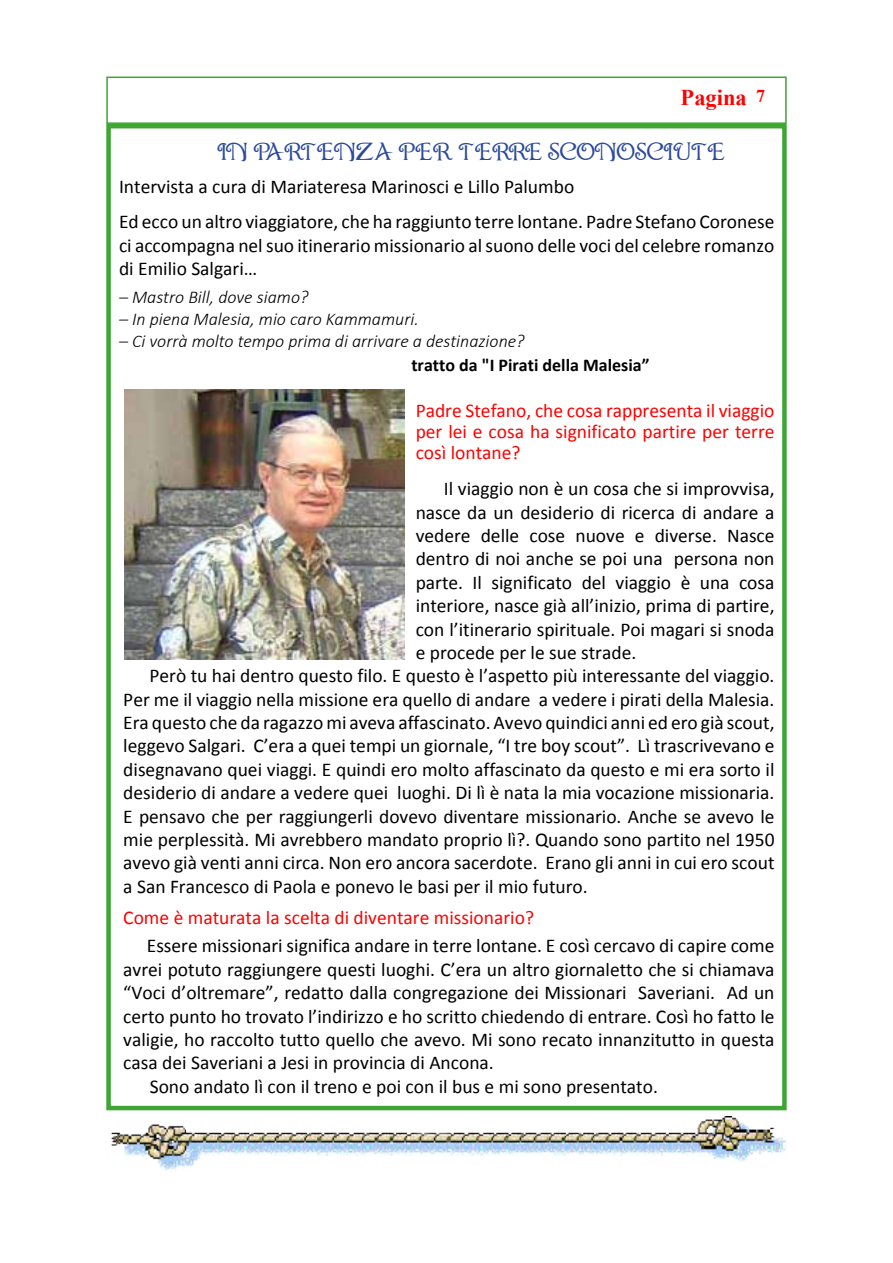
<style>
.page{position:relative;width:893px;height:1263px;background:#fff}
.page>*{position:absolute;margin:0;border:0;box-sizing:border-box;transform-origin:0 0}
.t1{font:700 22.5px "Times New Roman";color:#f00}
.t2{font:21px "Chocolate Box";color:#2c4a9a}
.t3{font:19.5px/35.8px "Calibri";color:#000}
.t4{font:19.5px/21px "Calibri";color:#f00;text-align:justify}
.t5{font:italic 300 18px "Calibri";color:#000}
.t6{font:700 18px "Calibri";color:#000}
.s1{font-size:18px}
</style>
<div class="page">
<div style="left:106px;top:77px;width:681px;height:47px;border:2px solid #3fa535"></div>
<img style="left:111px;top:1116px;width:676px;height:55px">
<div style="left:106px;top:124px;width:681px;height:986px;border:4px solid #3fa535"></div>
<img style="left:124px;top:390px;width:281px;height:269px">
<p class="t1" style="left:681px;top:81px;width:86px">Pagina <span class="s1">7</span></p>
<p class="t2" style="left:217px;top:142px;width:509px">IN PARTENZA PER TERRE SCONOSCIUTE</p>
<p class="t3" style="left:119px;top:168px;width:657px">Intervista a cura di Mariateresa Marinosci e Lillo Palumbo<br>Ed ecco un altro viaggiatore, che ha raggiunto terre lontane. Padre Stefano Coronese</p>
<p class="t3" style="left:119px;top:234px;width:657px;line-height:23.4px">ci accompagna nel suo itinerario missionario al suono delle voci del celebre romanzo di Emilio Salgari…</p>
<p class="t5" style="left:119px;top:286px;width:191px">– Mastro Bill, dove siamo?</p>
<p class="t5" style="left:119px;top:308px;width:301px">– In piena Malesia, mio caro Kammamuri.</p>
<p class="t5" style="left:119px;top:329px;width:407px">– Ci vorrà molto tempo prima di arrivare a destinazione?</p>
<p class="t6" style="left:411px;top:353px;width:240px">tratto da "I Pirati della Malesia”</p>
<p class="t4" style="left:416px;top:400px;width:360px">Padre Stefano, che cosa rappresenta il viaggio per lei e cosa ha significato partire per terre così lontane?</p>
<p class="t3" style="left:444px;top:471px;width:332px">Il viaggio non è un cosa che si improvvisa,</p>
<p class="t3" style="left:416px;top:494px;width:360px">nasce da un desiderio di ricerca di andare a</p>
<p class="t3" style="left:416px;top:518px;width:360px">vedere delle cose nuove e diverse. Nasce</p>
<p class="t3" style="left:416px;top:541px;width:360px">dentro di noi anche se poi una persona non</p>
<p class="t3" style="left:416px;top:564px;width:360px">parte. Il significato del viaggio è una cosa</p>
<p class="t3" style="left:416px;top:588px;width:360px">interiore, nasce già all’inizio, prima di partire,</p>
<p class="t3" style="left:416px;top:611px;width:360px">con l’itinerario spirituale. Poi magari si snoda</p>
<p class="t3" style="left:416px;top:635px;width:222px">e procede per le sue strade.</p>
<p class="t3" style="left:150px;top:658px;width:626px">Però tu hai dentro questo filo. E questo è l’aspetto più interessante del viaggio.</p>
<p class="t3" style="left:123px;top:681px;width:653px">Per me il viaggio nella missione era quello di andare a vedere i pirati della Malesia.</p>
<p class="t3" style="left:123px;top:705px;width:653px">Era questo che da ragazzo mi aveva affascinato. Avevo quindici anni ed ero già scout,</p>
<p class="t3" style="left:123px;top:728px;width:653px">leggevo Salgari. C’era a quei tempi un giornale, “I tre boy scout”. Lì trascrivevano e</p>
<p class="t3" style="left:123px;top:751px;width:653px">disegnavano quei viaggi. E quindi ero molto affascinato da questo e mi era sorto il</p>
<p class="t3" style="left:123px;top:775px;width:653px">desiderio di andare a vedere quei luoghi. Di lì è nata la mia vocazione missionaria.</p>
<p class="t3" style="left:123px;top:798px;width:653px">E pensavo che per raggiungerli dovevo diventare missionario. Anche se avevo le</p>
<p class="t3" style="left:123px;top:822px;width:653px">mie perplessità. Mi avrebbero mandato proprio lì?. Quando sono partito nel 1950</p>
<p class="t3" style="left:123px;top:845px;width:653px">avevo già venti anni circa. Non ero ancora sacerdote. Erano gli anni in cui ero scout</p>
<p class="t3" style="left:123px;top:868px;width:466px">a San Francesco di Paola e ponevo le basi per il mio futuro.</p>
<p class="t4" style="left:123px;top:907px;width:412px">Come è maturata la scelta di diventare missionario?</p>
<p class="t3" style="left:147px;top:928px;width:629px">Essere missionari significa andare in terre lontane. E così cercavo di capire come</p>
<p class="t3" style="left:123px;top:951px;width:653px">avrei potuto raggiungere questi luoghi. C’era un altro giornaletto che si chiamava</p>
<p class="t3" style="left:123px;top:975px;width:653px">“Voci d’oltremare”, redatto dalla congregazione dei Missionari Saveriani. Ad un</p>
<p class="t3" style="left:123px;top:998px;width:653px">certo punto ho trovato l’indirizzo e ho scritto chiedendo di entrare. Così ho fatto le</p>
<p class="t3" style="left:123px;top:1021px;width:653px">valigie, ho raccolto tutto quello che avevo. Mi sono recato innanzitutto in questa</p>
<p class="t3" style="left:123px;top:1045px;width:372px">casa dei Saveriani a Jesi in provincia di Ancona.</p>
<p class="t3" style="left:150px;top:1068px;width:510px">Sono andato lì con il treno e poi con il bus e mi sono presentato.</p>
</div>
